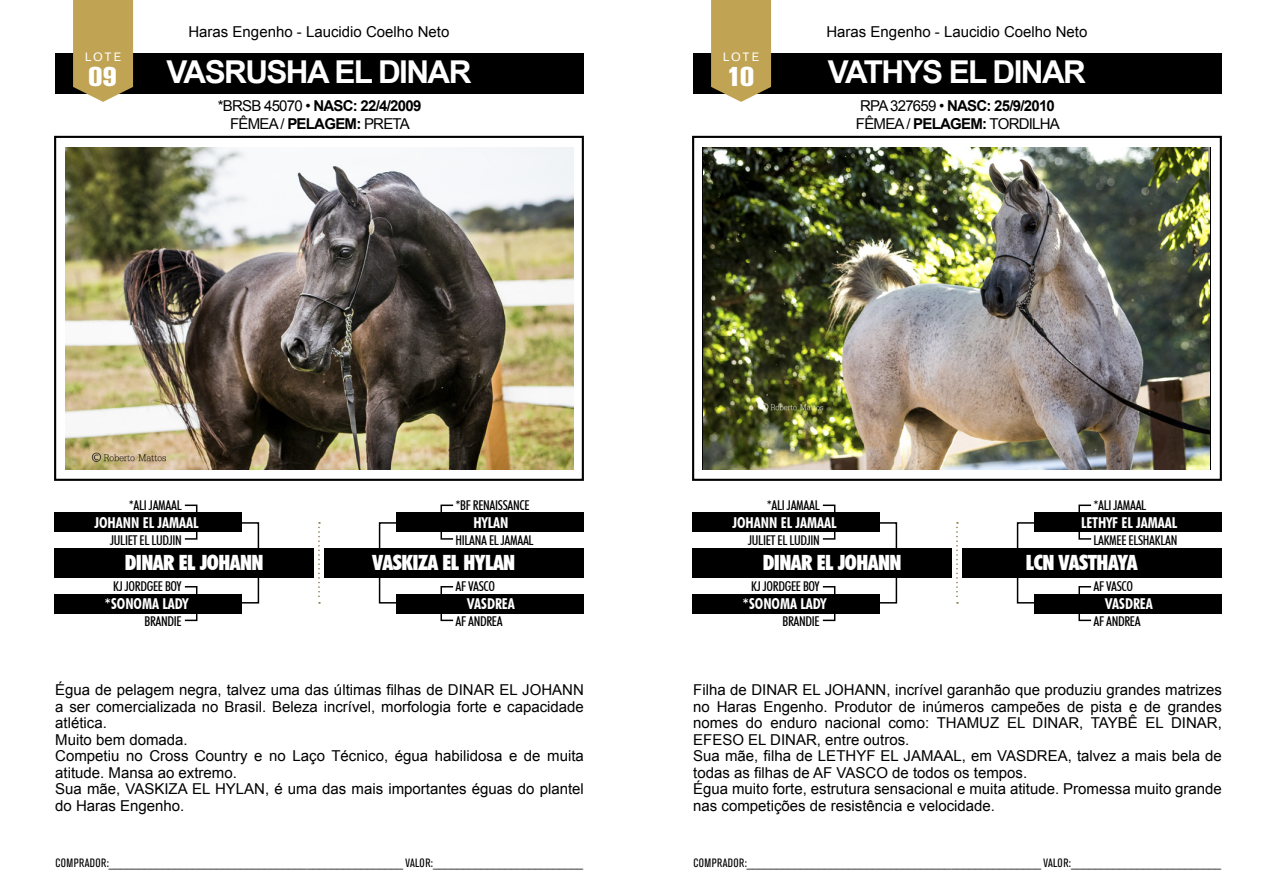
<style>
.page{position:relative;width:1276px;height:893px;background:#fff}
.page>*{position:absolute;margin:0;border:0;box-sizing:border-box;transform-origin:0 0}
.t1{font:700 31.5px "Arial";letter-spacing:-.05em;color:#fff}
.t2{font:800 27px "Akzidenz Grotesk Pro";color:#fff}
.t3{font:900 condensed 21px "Futura BT";letter-spacing:-.025em;color:#fff}
.t4{font:15px/16.5px "Arial";color:#000}
.t5{font:15px/18px "Arial";letter-spacing:-.05em;color:#000}
.t6{font:700 condensed 15px "Futura BT";color:#fff}
.t7{font:500 condensed 13.5px "Futura BT";letter-spacing:-.025em;color:#000}
.t8{font:condensed 12px "Akzidenz Grotesk Pro";letter-spacing:.025em;color:#000}
.t9{font:12px "Akzidenz Grotesk Pro";letter-spacing:.16em;color:#fff}
.s1{font-weight:700}
</style>
<div class="page">
<div style="left:54px;top:136px;width:530px;height:345px;border:2px solid #000"></div>
<div style="left:241px;top:522px;width:18px;height:82px;border:2px solid #000"></div>
<div style="left:54px;top:548px;width:259px;height:30px;background:#000"></div>
<div style="left:184px;top:586px;width:13px;height:35px;border:2px solid #000"></div>
<div style="left:54px;top:594px;width:187px;height:19px;background:#000"></div>
<div style="left:184px;top:505px;width:13px;height:35px;border:2px solid #000"></div>
<div style="left:54px;top:512px;width:187px;height:20px;background:#000"></div>
<div style="left:379px;top:522px;width:18px;height:82px;border:2px solid #000"></div>
<div style="left:324px;top:548px;width:260px;height:30px;background:#000"></div>
<div style="left:440px;top:586px;width:14px;height:35px;border:2px solid #000"></div>
<div style="left:397px;top:594px;width:187px;height:19px;background:#000"></div>
<div style="left:440px;top:505px;width:14px;height:35px;border:2px solid #000"></div>
<div style="left:397px;top:512px;width:187px;height:20px;background:#000"></div>
<svg style="left:318px;top:522px;width:2px;height:82px"></svg>
<div style="left:55px;top:53px;width:528px;height:40px;background:#000"></div>
<svg style="left:73px;top:0;width:60px;height:102px;background:#c0a55b"></svg>
<div style="left:692px;top:136px;width:530px;height:345px;border:2px solid #000"></div>
<div style="left:879px;top:522px;width:18px;height:82px;border:2px solid #000"></div>
<div style="left:692px;top:548px;width:259px;height:30px;background:#000"></div>
<div style="left:822px;top:586px;width:13px;height:35px;border:2px solid #000"></div>
<div style="left:692px;top:594px;width:187px;height:19px;background:#000"></div>
<div style="left:822px;top:505px;width:13px;height:35px;border:2px solid #000"></div>
<div style="left:692px;top:512px;width:187px;height:20px;background:#000"></div>
<div style="left:1017px;top:522px;width:18px;height:82px;border:2px solid #000"></div>
<div style="left:962px;top:548px;width:260px;height:30px;background:#000"></div>
<div style="left:1078px;top:586px;width:14px;height:35px;border:2px solid #000"></div>
<div style="left:1035px;top:594px;width:187px;height:19px;background:#000"></div>
<div style="left:1078px;top:505px;width:14px;height:35px;border:2px solid #000"></div>
<div style="left:1035px;top:512px;width:187px;height:20px;background:#000"></div>
<svg style="left:956px;top:522px;width:2px;height:82px"></svg>
<div style="left:693px;top:53px;width:528px;height:40px;background:#000"></div>
<svg style="left:711px;top:0;width:60px;height:102px;background:#c0a55b"></svg>
<img style="left:703px;top:147px;width:506px;height:322px">
<img style="left:66px;top:147px;width:507px;height:322px">
<p class="t9" style="left:85px;top:49px;width:37px">LOTE</p>
<h2 class="t2" style="left:88px;top:60px;width:30px">09</h2>
<p class="t4" style="left:188px;top:24px;width:262px">Haras Engenho - Laucidio Coelho Neto</p>
<h1 class="t1" style="left:166px;top:51px;width:306px">VASRUSHA EL DINAR</h1>
<p class="t5" style="left:218px;top:97px;width:205px;text-align:center">*BRSB 45070 • <span class="s1">NASC: 22/4/2009<br></span>Fêmea / <span class="s1">PELAGEM:</span> PRETA</p>
<p class="t9" style="left:723px;top:49px;width:37px">LOTE</p>
<h2 class="t2" style="left:727px;top:60px;width:29px">10</h2>
<p class="t4" style="left:826px;top:24px;width:262px">Haras Engenho - Laucidio Coelho Neto</p>
<h1 class="t1" style="left:828px;top:51px;width:259px">VATHYS EL DINAR</h1>
<p class="t5" style="left:856px;top:97px;width:205px">RPA 327659 • <span class="s1">NASC: 25/9/2010<br></span>Fêmea / <span class="s1">PELAGEM:</span> TORDILHA</p>
<p class="t7" style="left:129px;top:497px;width:54px">*ALI JAMAAL</p>
<p class="t7" style="left:110px;top:532px;width:73px">JULIET EL LUDJIN</p>
<p class="t6" style="left:94px;top:513px;width:106px">JOHANN EL JAMAAL</p>
<h3 class="t3" style="left:125px;top:549px;width:140px">DINAR EL JOHANN</h3>
<p class="t6" style="left:104px;top:595px;width:85px">*SONOMA LADY</p>
<p class="t7" style="left:113px;top:578px;width:70px">KJ JORDGEE BOY</p>
<p class="t7" style="left:145px;top:613px;width:39px">BRANDIE</p>
<p class="t7" style="left:455px;top:497px;width:76px">*BF RENAISSANCE</p>
<p class="t7" style="left:455px;top:532px;width:80px">HILANA EL JAMAAL</p>
<p class="t6" style="left:474px;top:513px;width:36px">HYLAN</p>
<h3 class="t3" style="left:372px;top:549px;width:145px">VASKIZA EL HYLAN</h3>
<p class="t6" style="left:467px;top:594px;width:49px">VASDREA</p>
<p class="t7" style="left:455px;top:578px;width:41px">AF VASCO</p>
<p class="t7" style="left:455px;top:613px;width:49px">AF ANDREA</p>
<p class="t4" style="left:55px;top:682px;width:530px">Égua de pelagem negra, talvez uma das últimas filhas de DINAR EL JOHANN a ser comercializada no Brasil. Beleza incrível, morfologia forte e capacidade atlética.<br>Muito bem domada.<br>Competiu no Cross Country e no Laço Técnico, égua habilidosa e de muita atitude. Mansa ao extremo.<br>Sua mãe, VASKIZA EL HYLAN, é uma das mais importantes éguas do plantel do Haras Engenho.</p>
<p class="t8" style="left:56px;top:855px;width:529px">COMPRADOR:_________________________________________________ VALOR:_________________________</p>
<p class="t7" style="left:767px;top:497px;width:54px">*ALI JAMAAL</p>
<p class="t7" style="left:748px;top:532px;width:73px">JULIET EL LUDJIN</p>
<p class="t6" style="left:732px;top:513px;width:106px">JOHANN EL JAMAAL</p>
<h3 class="t3" style="left:762px;top:549px;width:140px">DINAR EL JOHANN</h3>
<p class="t6" style="left:742px;top:595px;width:85px">*SONOMA LADY</p>
<p class="t7" style="left:751px;top:578px;width:70px">KJ JORDGEE BOY</p>
<p class="t7" style="left:782px;top:613px;width:39px">BRANDIE</p>
<p class="t7" style="left:1093px;top:497px;width:54px">*ALI JAMAAL</p>
<p class="t7" style="left:1093px;top:532px;width:85px">LAKMEE ELSHAKLAN</p>
<p class="t6" style="left:1081px;top:513px;width:98px">LETHYF EL JAMAAL</p>
<h3 class="t3" style="left:1026px;top:549px;width:113px">LCN VASTHAYA</h3>
<p class="t6" style="left:1105px;top:594px;width:49px">VASDREA</p>
<p class="t7" style="left:1093px;top:578px;width:41px">AF VASCO</p>
<p class="t7" style="left:1093px;top:613px;width:49px">AF ANDREA</p>
<p class="t4" style="left:693px;top:682px;width:530px">Filha de DINAR EL JOHANN, incrível garanhão que produziu grandes matrizes no Haras Engenho. Produtor de inúmeros campeões de pista e de grandes nomes do enduro nacional como: THAMUZ EL DINAR, TAYBÊ EL DINAR, EFESO EL DINAR, entre outros.<br>Sua mãe, filha de LETHYF EL JAMAAL, em VASDREA, talvez a mais bela de todas as filhas de AF VASCO de todos os tempos.<br>Égua muito forte, estrutura sensacional e muita atitude. Promessa muito grande nas competições de resistência e velocidade.</p>
<p class="t8" style="left:693px;top:855px;width:529px">COMPRADOR:_________________________________________________ VALOR:_________________________</p>
</div>
